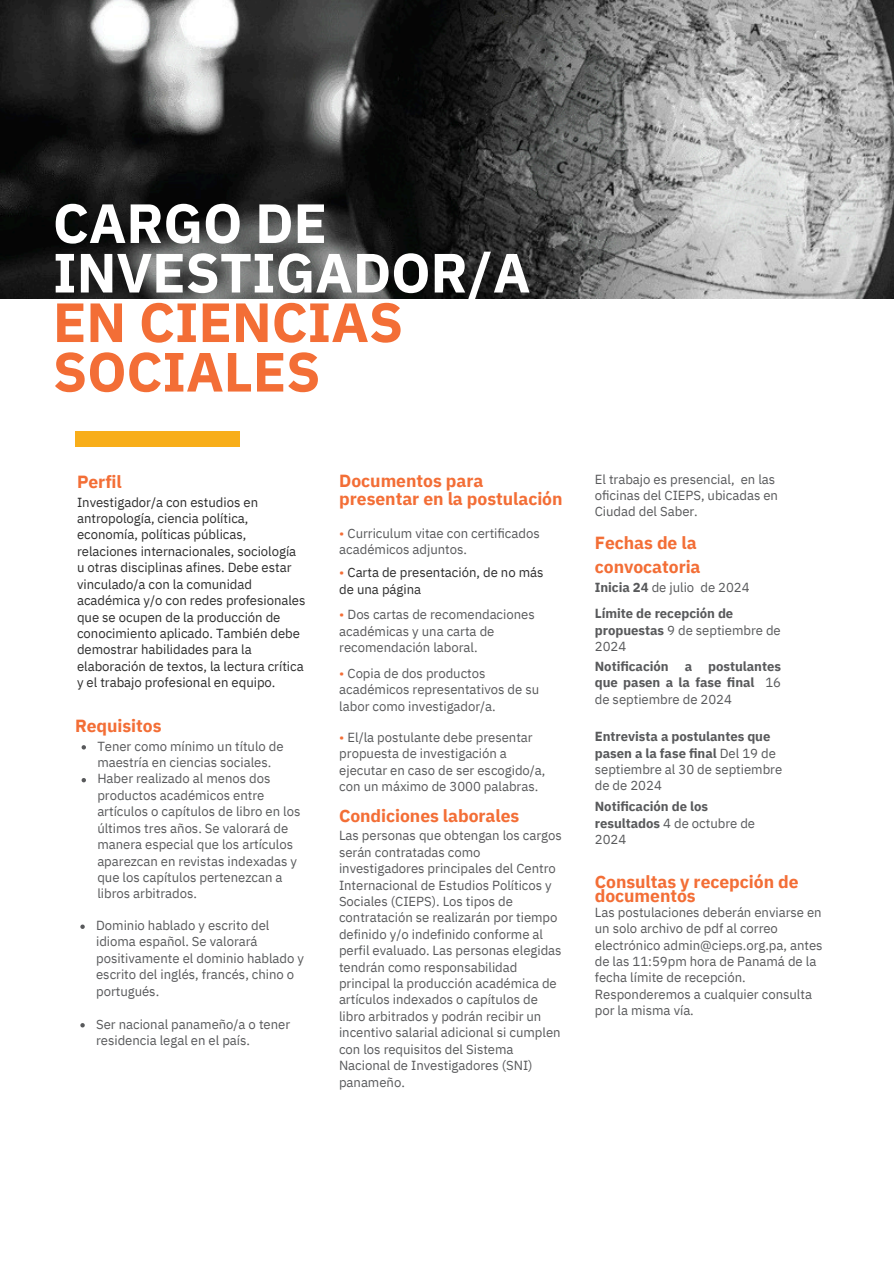
<style>
.page{position:relative;width:894px;height:1264px;background:#fff}
.page>*{position:absolute;margin:0;border:0;box-sizing:border-box;transform-origin:0 0}
.t1{font:700 55.2px/49.5px "IBM Plex Sans";letter-spacing:-.005em;color:#fff}
.t2{font:700 17.55px/17.5px "IBM Plex Sans";letter-spacing:-.005em;color:#f36e36}
.t3{font:13.2px/16.4px "IBM Plex Sans";letter-spacing:-.005em;color:#58595b}
.t4{font:13.2px/16.4px "IBM Plex Sans";letter-spacing:-.005em;color:#2d2d2d}
.t5{font:700 13.2px/16.4px "IBM Plex Sans";letter-spacing:-.005em;color:#58595b}
.s1{color:#f36e36}
.s2{font-weight:700}
.s3{font-weight:400}
</style>
<div class="page">
<img style="left:0;top:0;width:893px;height:298px">
<div style="left:75px;top:431px;width:164px;height:16px;background:#f8ae1a"></div>
<svg style="left:82px;top:745px;width:4px;height:4px"></svg>
<svg style="left:82px;top:778px;width:4px;height:4px"></svg>
<svg style="left:80px;top:924px;width:5px;height:4px"></svg>
<svg style="left:80px;top:1023px;width:5px;height:4px"></svg>
<h1 class="t1" style="left:53px;top:197px;width:479px">CARGO DE<br>INVESTIGADOR/A<br><span class="s1">EN CIENCIAS</span>S<br><span class="s1">SOCIALES</span></h1>
<p class="t2" style="left:77px;top:472px;width:46px">Perfil</p>
<p class="t4" style="left:77px;top:493px;width:230px">Investigador/a con estudios en antropología, ciencia política, economía, políticas públicas, relaciones internacionales, sociología u otras disciplinas afines. Debe estar vinculado/a con la comunidad académica y/o con redes profesionales que se ocupen de la producción de conocimiento aplicado. También debe demostrar habilidades para la elaboración de textos, la lectura crítica y el trabajo profesional en equipo.</p>
<h2 class="t2" style="left:75px;top:716px;width:88px">Requisitos</h2>
<p class="t3" style="left:97px;top:737px;width:188px">Tener como mínimo un título de maestría en ciencias sociales.</p>
<p class="t3" style="left:97px;top:770px;width:204px">Haber realizado al menos dos productos académicos entre artículos o capítulos de libro en los últimos tres años. Se valorará de manera especial que los artículos aparezcan en revistas indexadas y que los capítulos pertenezcan a libros arbitrados.</p>
<p class="t3" style="left:96px;top:916px;width:209px">Dominio hablado y escrito del idioma español. Se valorará positivamente el dominio hablado y escrito del inglés, francés, chino o portugués.</p>
<p class="t3" style="left:96px;top:1015px;width:195px">Ser nacional panameño/a o tener residencia legal en el país.</p>
<h2 class="t2" style="left:339px;top:472px;width:225px">Documentos para presentar en la postulación</h2>
<p class="t3" style="left:339px;top:524px;width:202px"><span class="s1">•</span> Curriculum vitae con certificados académicos adjuntos.</p>
<p class="t4" style="left:339px;top:564px;width:206px"><span class="s1">•</span> Carta de presentación, de no más de una página</p>
<p class="t3" style="left:339px;top:606px;width:197px"><span class="s1">•</span> Dos cartas de recomendaciones académicas y una carta de recomendación laboral.</p>
<h3 class="t3" style="left:339px;top:664px;width:201px"><span class="s1">•</span> Copia de dos productos académicos representativos de su labor como investigador/a.</h3>
<p class="t3" style="left:339px;top:728px;width:208px"><span class="s1">•</span> El/la postulante debe presentar propuesta de investigación a ejecutar en caso de ser escogido/a, con un máximo de 3000 palabras.</p>
<p class="t2" style="left:339px;top:806px;width:182px">Condiciones laborales</p>
<p class="t3" style="left:339px;top:827px;width:224px">Las personas que obtengan los cargos serán contratadas como investigadores principales del Centro Internacional de Estudios Políticos y Sociales (CIEPS). Los tipos de contratación se realizarán por tiempo definido y/o indefinido conforme al perfil evaluado. Las personas elegidas tendrán como responsabilidad principal la producción académica de artículos indexados o capítulos de libro arbitrados y podrán recibir un incentivo salarial adicional si cumplen con los requisitos del Sistema Nacional de Investigadores (SNI) panameño.</p>
<p class="t3" style="left:594px;top:470px;width:185px">El trabajo es presencial, en las oficinas del CIEPS, ubicadas en<br>Ciudad del Saber.</p>
<p class="t2" style="left:594px;top:530px;width:107px;line-height:24px">Fechas de la convocatoria</p>
<p class="t3" style="left:594px;top:578px;width:156px"><span class="s2">Inicia 24</span> de julio de 2024</p>
<p class="t5" style="left:594px;top:605px;width:187px">Límite de recepción de propuestas <span class="s3">9 de septiembre de<br>2024</span></p>
<p class="t5" style="left:594px;top:658px;width:188px;text-align:justify">Notificación a postulantes que pasen a la fase final <span class="s3">16 de septiembre de 2024</span></p>
<p class="t5" style="left:594px;top:728px;width:189px">Entrevista a postulantes que pasen a la fase final <span class="s3">Del 19 de septiembre al 30 de septiembre de de 2024</span></p>
<p class="t5" style="left:594px;top:798px;width:162px">Notificación de los resultados <span class="s3">4 de octubre de<br>2024</span></p>
<p class="t2" style="left:594px;top:874px;width:205px;line-height:14.2px">Consultas y recepción de documentos</p>
<p class="t3" style="left:594px;top:903px;width:229px">Las postulaciones deberán enviarse en un solo archivo de pdf al correo electrónico admin@cieps.org.pa, antes de las 11:59pm hora de Panamá de la fecha límite de recepción.<br>Responderemos a cualquier consulta por la misma vía.</p>
</div>
